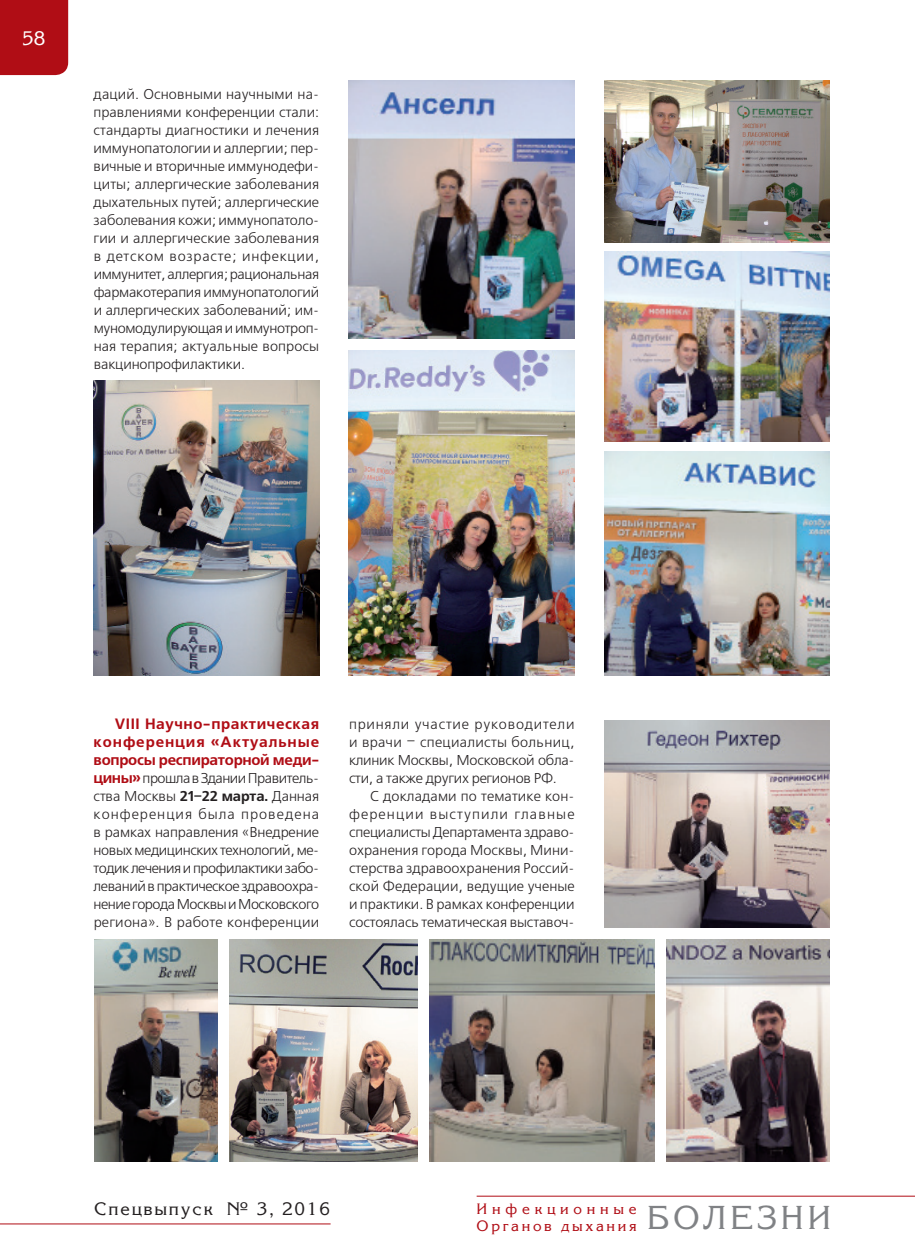
<style>
.page{position:relative;width:915px;height:1255px;background:#fff}
.page>*{position:absolute;margin:0;border:0;box-sizing:border-box;transform-origin:0 0}
.t1{font:19.5px "Korinna C";color:#fff}
.t2{font:18px "Korinna C";letter-spacing:.1em;color:#231f20}
.t3{font:700 15px/18px "Free Set C";letter-spacing:-.02em;color:#b00d15;text-align:justify}
.t4{font:15px/17px "Korinna C";letter-spacing:.18em;color:#b00d15}
.t5{font:14.25px/18px "Free Set C";letter-spacing:-.01em;color:#231f20;text-align:justify}
.s1{font-weight:700;font-size:15px;color:#b00d15}
.s2{font-weight:700}
.s3{font-size:33px;color:#808285}
</style>
<div class="page">
<div style="left:0;top:0;width:68px;height:75px;background:#b00d15"></div>
<hr style="left:476px;top:1195px;width:438px;height:1px;background:#b00d15">
<hr style="left:0;top:1223px;width:330px;height:1px;background:#b00d15">
<img style="left:349px;top:81px;width:225px;height:258px">
<img style="left:604px;top:81px;width:225px;height:162px">
<img style="left:604px;top:451px;width:225px;height:224px">
<img style="left:94px;top:380px;width:225px;height:295px">
<img style="left:349px;top:351px;width:225px;height:324px">
<img style="left:604px;top:252px;width:225px;height:189px">
<img style="left:604px;top:720px;width:225px;height:207px">
<img style="left:94px;top:939px;width:124px;height:222px">
<img style="left:229px;top:939px;width:188px;height:222px">
<img style="left:429px;top:939px;width:225px;height:222px">
<img style="left:666px;top:939px;width:163px;height:222px">
<h1 class="t1" style="left:22px;top:27px;width:25px">58</h1>
<p class="t5" style="left:94px;top:86px;width:227px">даций. Основными научными на&shy;правлениями конференции стали: стандарты диагностики и лечения иммунопатологии и аллергии; пер&shy;вичные и вторичные иммунодефи&shy;циты; аллергические заболевания дыхательных путей; аллергические заболевания кожи; иммунопатоло&shy;гии и аллергические заболевания в детском возрасте; инфекции, иммунитет,аллергия;рациональная фармакотерапия иммунопатологий и аллергических заболеваний; им&shy;муномодулирующаяииммунотроп&shy;ная терапия; актуальные вопросы вакцинопрофилактики.</p>
<p class="t3" style="left:94px;top:715px;width:227px;text-indent:21px">VIII Научно-практическая конференция «Актуальные вопросы респираторной меди-</p>
<p class="t5" style="left:94px;top:770px;width:227px"><span class="s1">цины»</span> прошлавЗданииПравитель&shy;ства Москвы <span class="s2">21–22 марта.</span> Данная конференция была проведена в рамках направления «Внедрение новых медицинских технологий, ме&shy;тодиклеченияипрофилактикизабо&shy;леванийвпрактическоездравоохра&shy;нениегородаМосквыиМосковского региона». В работе конференции</p>
<p class="t5" style="left:349px;top:716px;width:227px">приняли участие руководители и врачи – специалисты больниц, клиник Москвы, Московской обла&shy;сти, а также других регионов РФ.</p>
<p class="t5" style="left:349px;top:788px;width:227px;text-indent:21px">С докладами по тематике кон&shy;ференции выступили главные специалистыДепартамента здраво&shy;охранения города Москвы, Мини&shy;стерства здравоохранения Россий&shy;ской Федерации, ведущие ученые и практики. В рамках конференции состоялась тематическая выставоч-</p>
<p class="t2" style="left:94px;top:1198px;width:237px">Спецвыпуск № 3, 2016</p>
<p class="t4" style="left:476px;top:1200px;width:356px">Инфекционные<br>Органов дыхания <span class="s3">БОЛЕЗНИ</span></p>
</div>
